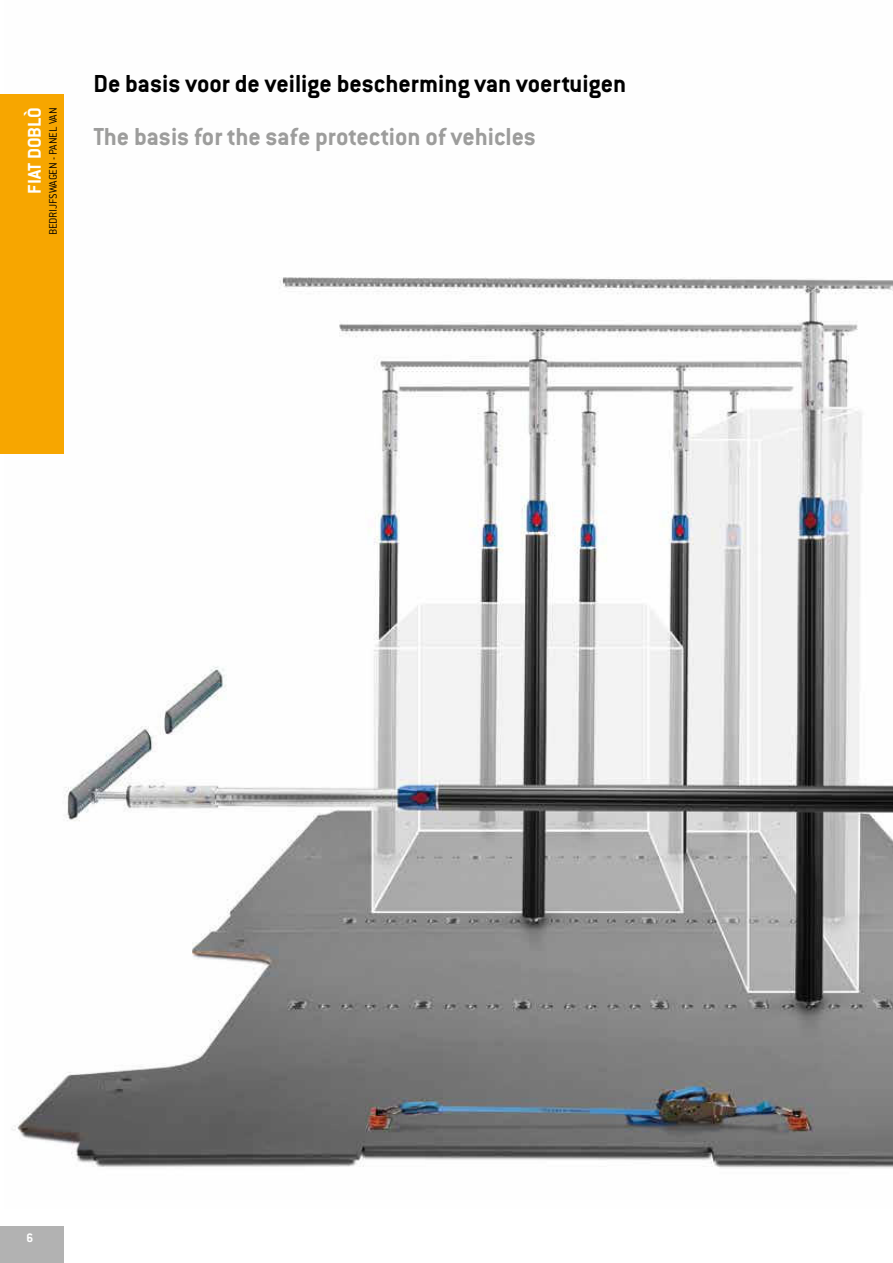
<style>
.page{position:relative;width:893px;height:1263px;background:#fff}
.page>*{position:absolute;margin:0;border:0;box-sizing:border-box;transform-origin:0 0}
.t1{font:700 27px "Conduit ITC Pro";color:#000}
.t2{font:700 27px "Conduit ITC Pro";color:#9d9d9c}
.t3{font:700 20.25px "Conduit ITC Pro";letter-spacing:-.005em;color:#fff}
.t4{font:700 13.5px "Conduit ITC Pro";color:#fff}
.t5{font:300 12px "Conduit ITC Pro";letter-spacing:-.005em;color:#000}
</style>
<div class="page">
<img style="left:4px;top:94px;width:876px;height:1074px">
<img style="left:880px;top:280px;width:13px;height:888px">
<div style="left:0;top:1226px;width:64px;height:37px;background:#b2b2b2"></div>
<div style="left:0;top:95px;width:64px;height:359px;background:#f7a600"></div>
<p class="t3" style="left:24px;top:194px;width:88px;rotate:-90deg">FIAT DOBLÒ</p>
<p class="t5" style="left:48px;top:235px;width:129px;rotate:-90deg">BEDRIJFSWAGEN - PANEL VAN</p>
<p class="t1" style="left:94px;top:70px;width:534px">De basis voor de veilige bescherming van voertuigen</p>
<p class="t2" style="left:94px;top:123px;width:444px">The basis for the safe protection of vehicles</p>
<p class="t4" style="left:27px;top:1230px;width:8px">6</p>
</div>
